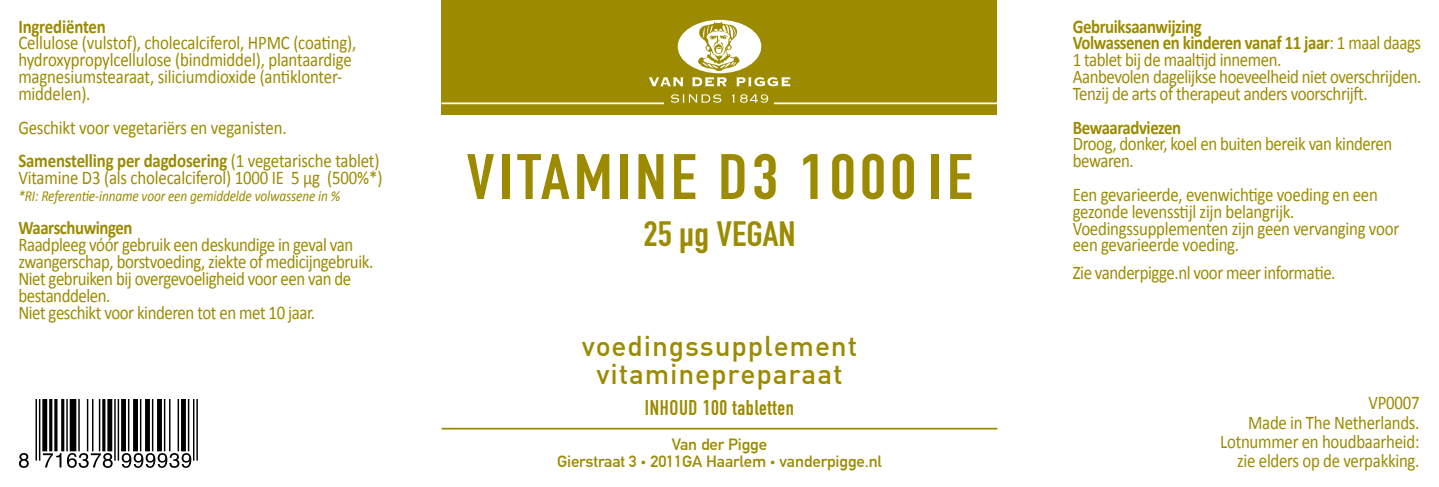
<style>
.page{position:relative;width:1439px;height:487px;background:#fff}
.page>*{position:absolute;margin:0;border:0;box-sizing:border-box;transform-origin:0 0}
.t1{font:700 63px "DIN Condensed";letter-spacing:.06em;color:#9c8b00;scale:1.11 1}
.t2{font:700 34.65px "DIN Condensed";color:#9c8b00;scale:1.11 1}
.t3{font:500 28px/28px "DIN";letter-spacing:.03em;color:#9c8b00;text-align:center}
.t4{font:700 21px "DIN Condensed";letter-spacing:.03em;color:#9c8b00}
.t5{font:19.25px/16.8px "Calibri";letter-spacing:-.025em;color:#9c8b00;scale:.87 1}
.t6{font:700 19.25px "Calibri";letter-spacing:-.025em;color:#9c8b00;scale:.87 1}
.t7{font:700 16.1px/17.5px "DIN Alternate";letter-spacing:-.01em;color:#9c8b00;text-align:center;scale:1.05 1}
.t8{font:italic 15.4px "Calibri";letter-spacing:-.01em;color:#9c8b00;scale:.87 1}
.s1{font-weight:700}
.s2{font-size:9.8px}
</style>
<div class="page">
<div style="left:441px;top:0;width:556px;height:115px;background:#9c8b00"></div>
<hr style="left:441px;top:102px;width:556px;height:2px;background:#fff">
<hr style="left:441px;top:427px;width:556px;height:2px;background:#9c8b00">
<div style="left:665px;top:11px;width:109px;height:100px;background:#9c8b00"></div>
<svg style="left:649px;top:77px;width:34px;height:9px"></svg>
<svg style="left:671px;top:94px;width:50px;height:9px"></svg>
<svg style="left:740px;top:94px;width:28px;height:9px"></svg>
<div style="left:678px;top:20px;width:83px;height:53px;background:#fff;border-radius:50%"></div>
<svg style="left:692px;top:20px;width:98px;height:66px"></svg>
<hr style="left:39px;top:399px;width:1px;height:61px;background:#000">
<hr style="left:35px;top:399px;width:2px;height:61px;background:#000">
<div style="left:42px;top:399px;width:5px;height:52px;background:#000"></div>
<hr style="left:61px;top:399px;width:3px;height:52px;background:#000">
<hr style="left:54px;top:399px;width:3px;height:52px;background:#000">
<hr style="left:49px;top:399px;width:3px;height:52px;background:#000">
<hr style="left:66px;top:399px;width:2px;height:52px;background:#000">
<div style="left:70px;top:399px;width:6px;height:52px;background:#000"></div>
<hr style="left:99px;top:399px;width:1px;height:52px;background:#000">
<hr style="left:92px;top:399px;width:1px;height:52px;background:#000">
<hr style="left:87px;top:399px;width:1px;height:52px;background:#000">
<hr style="left:78px;top:399px;width:2px;height:52px;background:#000">
<hr style="left:102px;top:399px;width:3px;height:52px;background:#000">
<div style="left:107px;top:399px;width:5px;height:52px;background:#000"></div>
<hr style="left:118px;top:399px;width:1px;height:61px;background:#000">
<hr style="left:114px;top:399px;width:2px;height:61px;background:#000">
<div style="left:121px;top:399px;width:5px;height:52px;background:#000"></div>
<hr style="left:128px;top:399px;width:1px;height:52px;background:#000">
<div style="left:133px;top:399px;width:5px;height:52px;background:#000"></div>
<hr style="left:140px;top:399px;width:1px;height:52px;background:#000">
<div style="left:145px;top:399px;width:5px;height:52px;background:#000"></div>
<hr style="left:152px;top:399px;width:1px;height:52px;background:#000">
<div style="left:157px;top:399px;width:5px;height:52px;background:#000"></div>
<hr style="left:178px;top:399px;width:1px;height:52px;background:#000">
<hr style="left:169px;top:399px;width:1px;height:52px;background:#000">
<hr style="left:164px;top:399px;width:1px;height:52px;background:#000">
<div style="left:181px;top:399px;width:5px;height:52px;background:#000"></div>
<hr style="left:196px;top:399px;width:2px;height:61px;background:#000">
<hr style="left:193px;top:399px;width:1px;height:61px;background:#000">
<hr style="left:188px;top:399px;width:1px;height:52px;background:#000">
<svg style="left:19px;top:453px;width:10px;height:14px"></svg>
<svg style="left:43px;top:453px;width:18px;height:14px"></svg>
<svg style="left:67px;top:453px;width:46px;height:14px"></svg>
<svg style="left:122px;top:453px;width:69px;height:14px"></svg>
<p class="t6" style="left:18px;top:14px;width:102px">Ingrediënten</p>
<p class="t5" style="left:18px;top:34px;width:390px">Cellulose (vulstof), cholecalciferol, HPMC (coating), hydroxypropylcellulose (bindmiddel), plantaardige magnesiumstearaat, siliciumdioxide (antiklonter&shy;middelen).</p>
<p class="t5" style="left:18px;top:109px;width:416px;line-height:33.6px">Geschikt voor vegetariërs en veganisten.<br><span class="s1">Samenstelling per dagdosering</span> (1 vegetarische tablet)</p>
<p class="t5" style="left:18px;top:168px;width:420px">Vitamine D3 (als cholecalciferol) 1000 IE 5 µg (500%*)</p>
<p class="t8" style="left:18px;top:186px;width:371px">*RI: Referentie-inname voor een gemiddelde volwassene in %</p>
<p class="t6" style="left:18px;top:216px;width:133px">Waarschuwingen</p>
<p class="t5" style="left:18px;top:235px;width:409px">Raadpleeg vóór gebruik een deskundige in geval van zwangerschap, borstvoeding, ziekte of medicijngebruik.<br>Niet gebruiken bij overgevoeligheid voor een van de bestanddelen.<br>Niet geschikt voor kinderen tot en met 10 jaar.</p>
<h1 class="t1" style="left:466px;top:134px;width:458px">VITAMINE D3 1000 IE</h1>
<h2 class="t2" style="left:643px;top:210px;width:138px">25 µg VEGAN</h2>
<h3 class="t3" style="left:582px;top:330px;width:277px">voedingssupplement vitaminepreparaat</h3>
<p class="t4" style="left:645px;top:393px;width:151px">INHOUD 100 tabletten</p>
<p class="t7" style="left:557px;top:433px;width:311px">Van der Pigge<br>Gierstraat 3 <span class="s2">•</span> 2011GA Haarlem <span class="s2">•</span> vanderpigge.nl</p>
<p class="t5" style="left:1072px;top:17px;width:402px"><span class="s1">Gebruiksaanwijzing<br>Volwassenen en kinderen vanaf 11 jaar</span>: 1 maal daags 1 tablet bij de maaltijd innemen.<br>Aanbevolen dagelijkse hoeveelheid niet overschrijden.<br>Tenzij de arts of therapeut anders voorschrijft.</p>
<p class="t6" style="left:1072px;top:115px;width:126px">Bewaaradviezen</p>
<p class="t5" style="left:1072px;top:134px;width:369px">Droog, donker, koel en buiten bereik van kinderen bewaren.</p>
<p class="t5" style="left:1072px;top:185px;width:377px">Een gevarieerde, evenwichtige voeding en een gezonde levensstijl zijn belangrijk.<br>Voedingssupplementen zijn geen vervanging voor een gevarieerde voeding.</p>
<p class="t5" style="left:1072px;top:263px;width:303px">Zie vanderpigge.nl voor meer informatie.</p>
<p class="t5" style="left:1220px;top:392px;width:231px;line-height:19.2px;text-align:right">VP0007<br>Made in The Netherlands.<br>Lotnummer en houdbaarheid: zie elders op de verpakking.</p>
</div>
